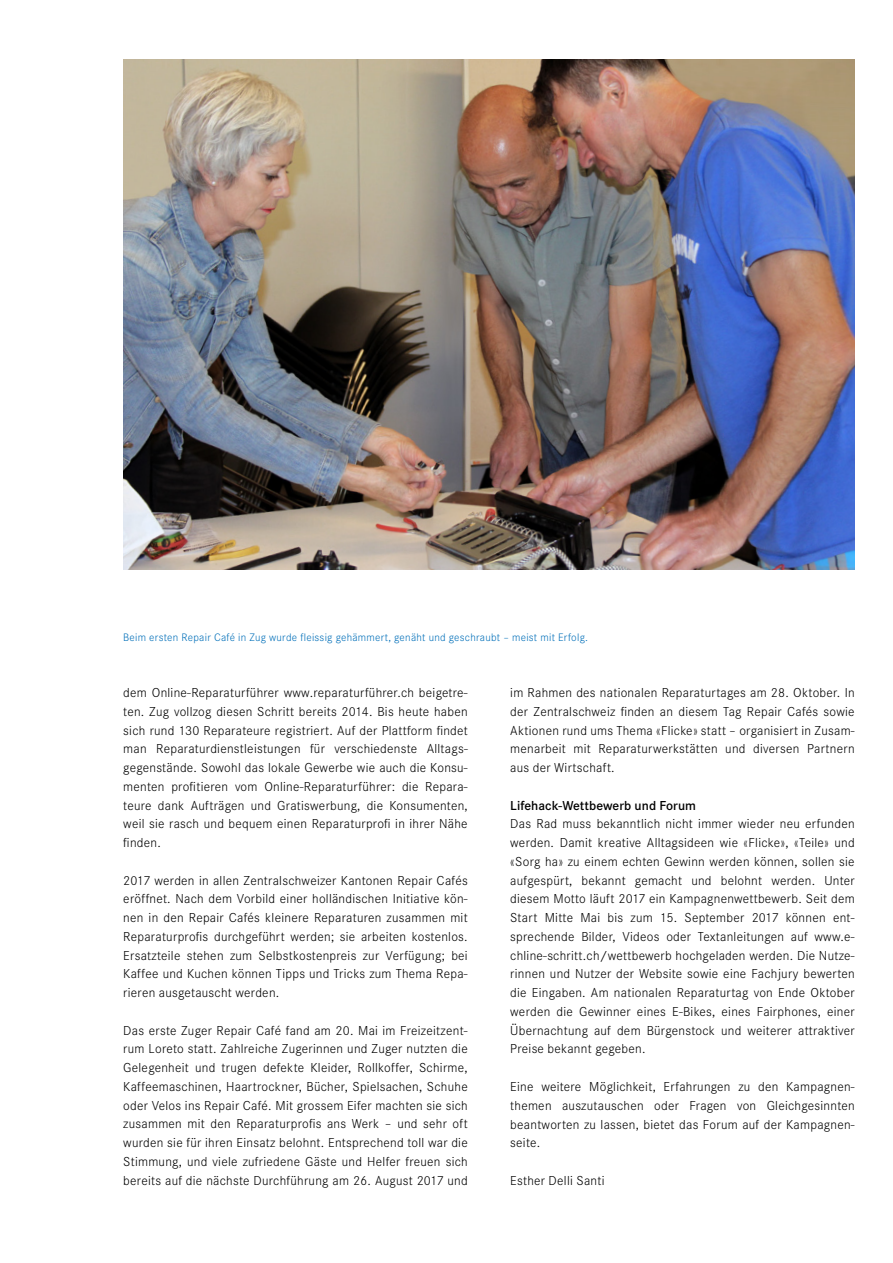
<style>
.page{position:relative;width:893px;height:1263px;background:#fff}
.page>*{position:absolute;margin:0;border:0;box-sizing:border-box;transform-origin:0 0}
.t1{font:300 13.5px/18.8px "Corporate S";letter-spacing:.02em;color:#000;text-align:justify}
.t2{font:600 13.5px "Corporate S";letter-spacing:.005em;color:#000}
.t3{font:300 11.25px "Corporate S";letter-spacing:.025em;color:#006fb9}
</style>
<div class="page">
<img style="left:123px;top:60px;width:732px;height:510px">
<p class="t3" style="left:123px;top:631px;width:466px">Beim ersten Repair Café in Zug wurde fleissig gehämmert, genäht und geschraubt – meist mit Erfolg.</p>
<p class="t1" style="left:123px;top:683px;width:346px">dem Online-Reparaturführer www.reparaturführer.ch beigetre&shy;ten. Zug vollzog diesen Schritt bereits 2014. Bis heute haben sich rund 130 Reparateure registriert. Auf der Plattform findet man Reparaturdienstleistungen für verschiedenste Alltags&shy;gegenstände. Sowohl das lokale Gewerbe wie auch die Konsu&shy;menten profitieren vom Online-Reparaturführer: die Repara&shy;teure dank Aufträgen und Gratiswerbung, die Konsumenten, weil sie rasch und bequem einen Reparaturprofi in ihrer Nähe finden.</p>
<p class="t1" style="left:123px;top:871px;width:346px">2017 werden in allen Zentralschweizer Kantonen Repair Cafés eröffnet. Nach dem Vorbild einer holländischen Initiative kön&shy;nen in den Repair Cafés kleinere Reparaturen zusammen mit Reparaturprofis durchgeführt werden; sie arbeiten kostenlos.<br>Ersatzteile stehen zum Selbstkostenpreis zur Verfügung; bei Kaffee und Kuchen können Tipps und Tricks zum Thema Repa&shy;rieren ausgetauscht werden.</p>
<p class="t1" style="left:123px;top:1021px;width:346px">Das erste Zuger Repair Café fand am 20. Mai im Freizeitzent&shy;rum Loreto statt. Zahlreiche Zugerinnen und Zuger nutzten die Gelegenheit und trugen defekte Kleider, Rollkoffer, Schirme, Kaffeemaschinen, Haartrockner, Bücher, Spielsachen, Schuhe oder Velos ins Repair Café. Mit grossem Eifer machten sie sich zusammen mit den Reparaturprofis ans Werk – und sehr oft wurden sie für ihren Einsatz belohnt. Entsprechend toll war die Stimmung, und viele zufriedene Gäste und Helfer freuen sich bereits auf die nächste Durchführung am 26. August 2017 und</p>
<p class="t1" style="left:510px;top:683px;width:346px">im Rahmen des nationalen Reparaturtages am 28. Oktober. In der Zentralschweiz finden an diesem Tag Repair Cafés sowie Aktionen rund ums Thema «Flicke» statt – organisiert in Zusam&shy;menarbeit mit Reparaturwerkstätten und diversen Partnern aus der Wirtschaft.</p>
<p class="t2" style="left:510px;top:797px;width:187px">Lifehack-Wettbewerb und Forum</p>
<p class="t1" style="left:510px;top:815px;width:346px">Das Rad muss bekanntlich nicht immer wieder neu erfunden werden. Damit kreative Alltagsideen wie «Flicke», «Teile» und «Sorg ha» zu einem echten Gewinn werden können, sollen sie aufgespürt, bekannt gemacht und belohnt werden. Unter diesem Motto läuft 2017 ein Kampagnenwettbewerb. Seit dem Start Mitte Mai bis zum 15. September 2017 können ent&shy;sprechende Bilder, Videos oder Textanleitungen auf www.e&shy;chline-schritt.ch/wettbewerb hochgeladen werden. Die Nutze&shy;rinnen und Nutzer der Website sowie eine Fachjury bewerten die Eingaben. Am nationalen Reparaturtag von Ende Oktober werden die Gewinner eines E-Bikes, eines Fairphones, einer Übernachtung auf dem Bürgenstock und weiterer attraktiver Preise bekannt gegeben.</p>
<p class="t1" style="left:510px;top:1077px;width:346px">Eine weitere Möglichkeit, Erfahrungen zu den Kampagnen&shy;themen auszutauschen oder Fragen von Gleichgesinnten beantworten zu lassen, bietet das Forum auf der Kampagnen&shy;seite.</p>
<p class="t1" style="left:510px;top:1171px;width:96px">Esther Delli Santi</p>
</div>
